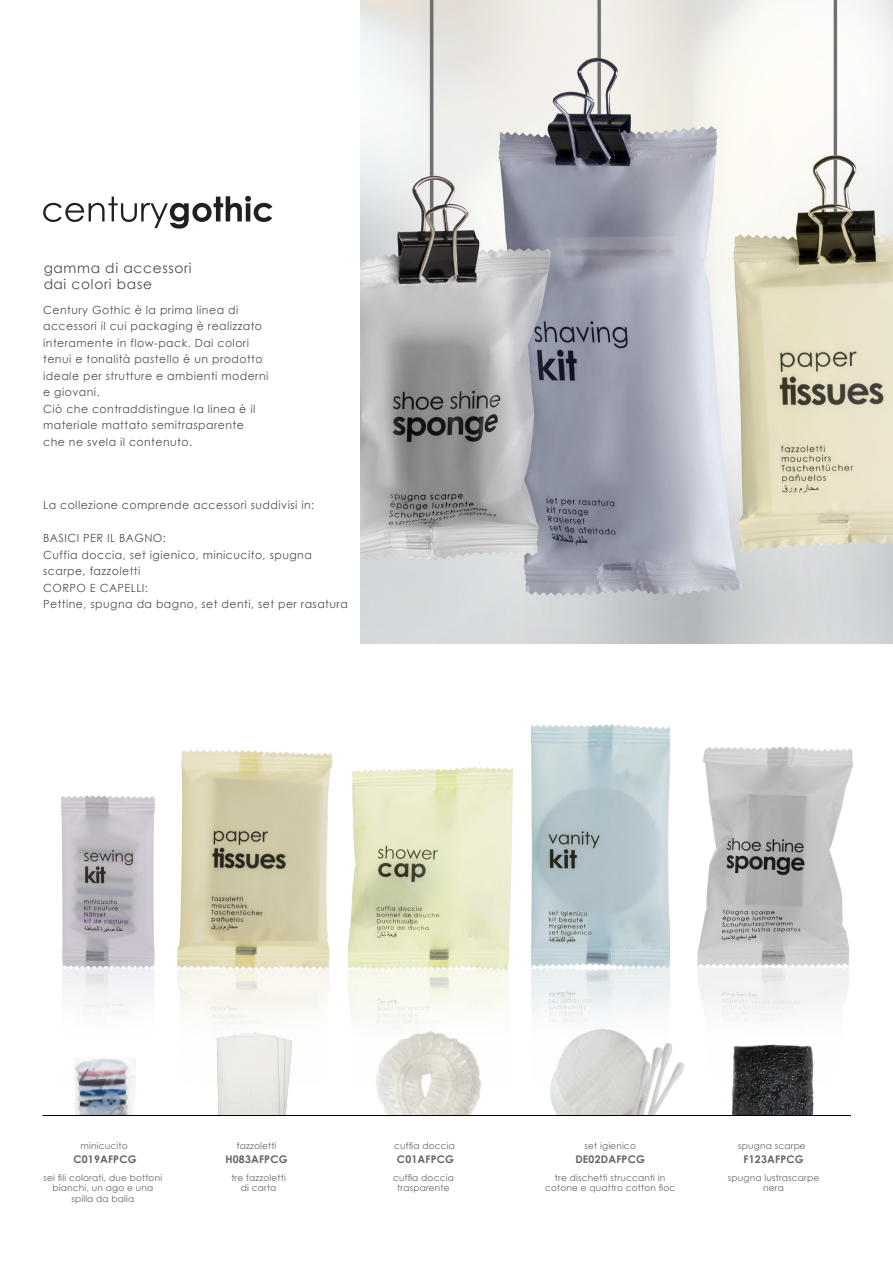
<style>
.page{position:relative;width:893px;height:1263px;background:#fff}
.page>*{position:absolute;margin:0;border:0;box-sizing:border-box;transform-origin:0 0}
.t1{font:13.8px/16.5px "Century Gothic";letter-spacing:.05em;color:#474d53}
.t2{font:11.25px/16.5px "Century Gothic";letter-spacing:.05em;color:#474d53;scale:.96 1}
.t3{font:700 10.5px "Century Gothic";letter-spacing:.02em;color:#636366}
.t4{font:9px/10.5px "Century Gothic";letter-spacing:.02em;color:#636366;text-align:center}
</style>
<div class="page">
<img style="left:177px;top:750px;width:156px;height:276px">
<img style="left:348px;top:767px;width:165px;height:243px">
<img style="left:530px;top:724px;width:140px;height:233px">
<img style="left:697px;top:746px;width:156px;height:275px">
<img style="left:75px;top:1058px;width:61px;height:57px">
<img style="left:216px;top:1031px;width:77px;height:84px">
<img style="left:350px;top:1010px;width:135px;height:105px">
<img style="left:507px;top:957px;width:163px;height:158px">
<img style="left:567px;top:1003px;width:156px;height:112px">
<img style="left:731px;top:1044px;width:83px;height:71px">
<img style="left:360px;top:0;width:533px;height:643px">
<img style="left:61px;top:795px;width:94px;height:220px">
<hr style="left:43px;top:1115px;width:808px;height:1px;background:#000">
<svg style="left:43px;top:196px;width:229px;height:33px"></svg>
<p class="t1" style="left:43px;top:259px;width:150px">gamma di accessori dai colori base</p>
<p class="t2" style="left:43px;top:301px;width:236px">Century Gothic è la prima linea di accessori il cui packaging è realizzato interamente in flow-pack. Dai colori tenui e tonalità pastello è un prodotto ideale per strutture e ambienti moderni e giovani.<br>Ciò che contraddistingue la linea è il materiale mattato semitrasparente che ne svela il contenuto.</p>
<p class="t2" style="left:43px;top:497px;width:284px">La collezione comprende accessori suddivisi in:</p>
<p class="t2" style="left:43px;top:530px;width:319px">BASICI PER IL BAGNO:<br>Cuffia doccia, set igienico, minicucito, spugna scarpe, fazzoletti<br>CORPO E CAPELLI:<br>Pettine, spugna da bagno, set denti, set per rasatura</p>
<p class="t4" style="left:237px;top:1140px;width:41px">fazzoletti</p>
<p class="t4" style="left:394px;top:1140px;width:62px">cuffia doccia</p>
<p class="t4" style="left:584px;top:1140px;width:53px">set igienico</p>
<p class="t4" style="left:738px;top:1140px;width:69px">spugna scarpe</p>
<p class="t4" style="left:231px;top:1172px;width:56px">tre fazzoletti</p>
<p class="t4" style="left:241px;top:1183px;width:37px">di carta</p>
<p class="t4" style="left:81px;top:1140px;width:49px">minicucito</p>
<p class="t3" style="left:73px;top:1151px;width:65px">C019AFPCG</p>
<p class="t3" style="left:225px;top:1151px;width:64px">H083AFPCG</p>
<p class="t3" style="left:397px;top:1151px;width:59px">C01AFPCG</p>
<p class="t3" style="left:575px;top:1151px;width:71px">DE02DAFPCG</p>
<p class="t3" style="left:744px;top:1151px;width:62px">F123AFPCG</p>
<p class="t4" style="left:393px;top:1172px;width:62px">cuffia doccia</p>
<p class="t4" style="left:397px;top:1183px;width:54px">trasparente</p>
<p class="t4" style="left:44px;top:1172px;width:120px">sei fili colorati, due bottoni bianchi, un ago e una</p>
<p class="t4" style="left:71px;top:1193px;width:65px">spilla da balia</p>
<p class="t4" style="left:555px;top:1172px;width:112px">tre dischetti struccanti in</p>
<p class="t4" style="left:545px;top:1183px;width:132px">cotone e quattro cotton fioc</p>
<p class="t4" style="left:728px;top:1172px;width:93px">spugna lustrascarpe</p>
<p class="t4" style="left:763px;top:1183px;width:22px">nera</p>
</div>
